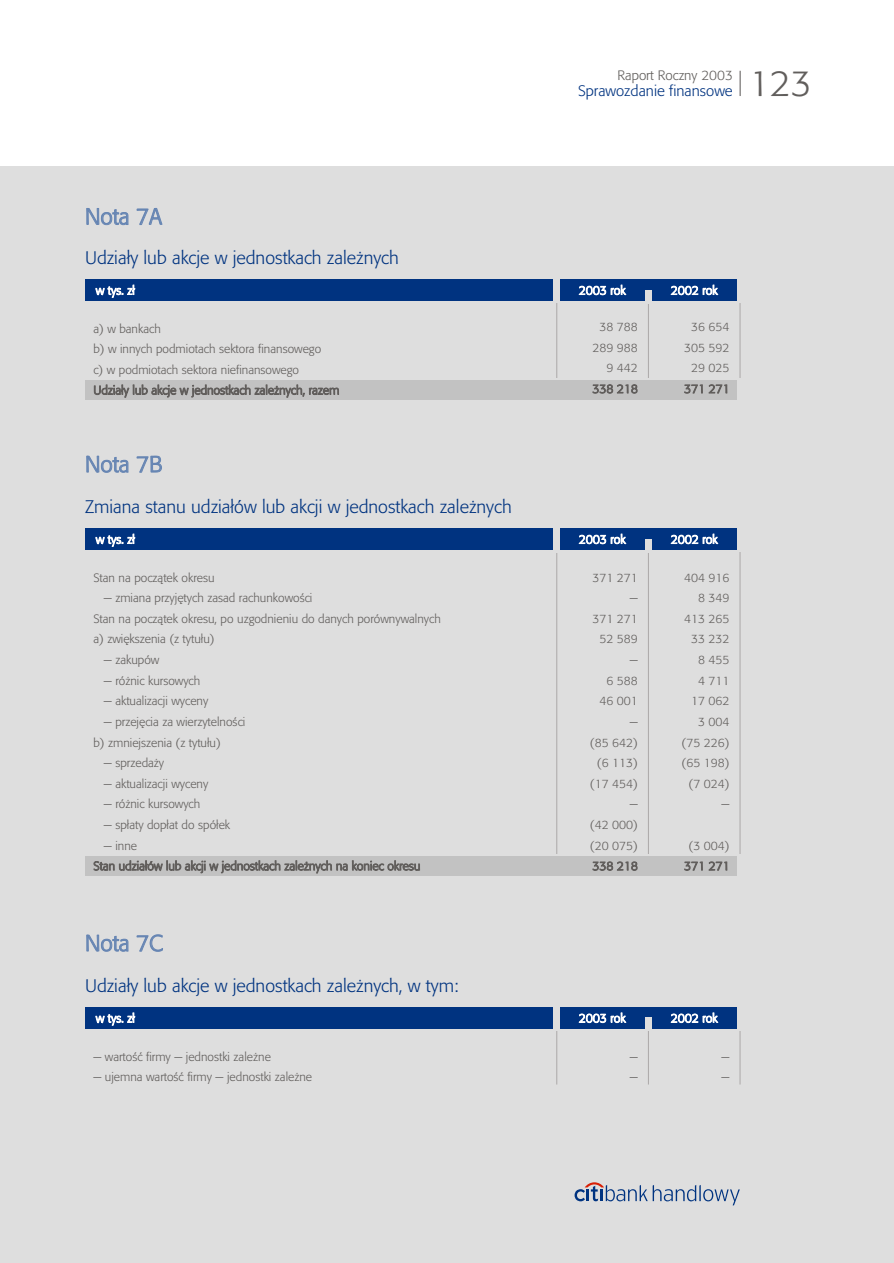
<style>
.page{position:relative;width:894px;height:1263px;background:#fff}
.page>*{position:absolute;margin:0;border:0;box-sizing:border-box;transform-origin:0 0}
.t1{font:36px "Formata";color:#615e5c}
.t2{font:22.5px "Formata";color:#6685b3}
.t3{font:18px "Formata";color:#003380}
.t4{font:15px "Formata";color:#003380}
.t5{font:13.5px "Formata";color:#615e5c}
.t6{font:12px/20.5px "Formata";color:#615e5c}
.t7{font:12px "Formata";color:#fff}
</style>
<div class="page">
<div style="left:0;top:166px;width:894px;height:1097px;background:#dedede"></div>
<svg style="left:575px;top:1182px;width:165px;height:23px"></svg>
<svg style="left:740px;top:71px;width:1px;height:25px"></svg>
<div style="left:85px;top:1007px;width:655px;height:22px;background:#003380"></div>
<hr style="left:556px;top:1024px;width:1px;height:61px;background:#aba8a8">
<hr style="left:648px;top:1024px;width:1px;height:61px;background:#aba8a8">
<hr style="left:740px;top:1024px;width:1px;height:61px;background:#aba8a8">
<div style="left:645px;top:1018px;width:7px;height:13px;background:#dedede"></div>
<div style="left:553px;top:994px;width:7px;height:37px;background:#dedede"></div>
<div style="left:737px;top:981px;width:6px;height:50px;background:#dedede"></div>
<div style="left:85px;top:528px;width:655px;height:22px;background:#003380"></div>
<hr style="left:556px;top:545px;width:1px;height:324px;background:#aba8a8">
<hr style="left:648px;top:545px;width:1px;height:324px;background:#aba8a8">
<hr style="left:740px;top:545px;width:1px;height:324px;background:#aba8a8">
<div style="left:645px;top:539px;width:7px;height:13px;background:#dedede"></div>
<div style="left:553px;top:515px;width:7px;height:37px;background:#dedede"></div>
<div style="left:737px;top:502px;width:6px;height:50px;background:#dedede"></div>
<svg style="left:374px;top:855px;width:367px;height:21px"></svg>
<div style="left:85px;top:857px;width:651px;height:19px;background:#c2c2c2"></div>
<div style="left:85px;top:279px;width:655px;height:22px;background:#003380"></div>
<hr style="left:556px;top:296px;width:1px;height:105px;background:#aba8a8">
<hr style="left:648px;top:296px;width:1px;height:105px;background:#aba8a8">
<hr style="left:740px;top:296px;width:1px;height:105px;background:#aba8a8">
<div style="left:645px;top:290px;width:7px;height:13px;background:#dedede"></div>
<div style="left:553px;top:272px;width:7px;height:31px;background:#dedede"></div>
<div style="left:737px;top:274px;width:6px;height:29px;background:#dedede"></div>
<svg style="left:374px;top:378px;width:367px;height:23px"></svg>
<div style="left:85px;top:380px;width:651px;height:19px;background:#c2c2c2"></div>
<p class="t5" style="left:618px;top:67px;width:117px">Raport Roczny 2003</p>
<p class="t4" style="left:578px;top:81px;width:156px">Sprawozdanie finansowe</p>
<h1 class="t1" style="left:749px;top:61px;width:64px">123</h1>
<h2 class="t2" style="left:85px;top:202px;width:78px">Nota 7A</h2>
<h3 class="t3" style="left:85px;top:246px;width:315px">Udzia³y lub akcje w jednostkach zale¿nych</h3>
<p class="t7" style="left:96px;top:283px;width:41px">w tys. z³</p>
<p class="t7" style="left:579px;top:283px;width:48px">2003 rok</p>
<p class="t7" style="left:671px;top:283px;width:48px">2002 rok</p>
<p class="t6" style="left:93px;top:318px;width:248px">a) w bankach<br>b) w innych podmiotach sektora finansowego<br>c) w podmiotach sektora niefinansowego<br>Udzia³y lub akcje w jednostkach zale¿nych, razem</p>
<p class="t6" style="left:592px;top:317px;width:47px;text-align:right">38 788<br>289 988<br>9 442<br>338 218</p>
<p class="t6" style="left:684px;top:317px;width:47px;text-align:center">36 654<br>305 592<br>29 025<br>371 271</p>
<h2 class="t2" style="left:85px;top:450px;width:79px">Nota 7B</h2>
<h3 class="t3" style="left:85px;top:496px;width:428px">Zmiana stanu udzia³ów lub akcji w jednostkach zale¿nych</h3>
<p class="t7" style="left:96px;top:532px;width:41px">w tys. z³</p>
<p class="t7" style="left:579px;top:532px;width:48px">2003 rok</p>
<p class="t7" style="left:671px;top:532px;width:48px">2002 rok</p>
<p class="t6" style="left:93px;top:567px;width:123px">Stan na pocz¹tek okresu</p>
<p class="t6" style="left:93px;top:588px;width:349px;text-indent:11px">- zmiana przyjêtych zasad rachunkowoœci<br>Stan na pocz¹tek okresu, po uzgodnieniu do danych porównywalnych a) zwiêkszenia (z tytu³u)</p>
<p class="t6" style="left:104px;top:649px;width:57px">- zakupów</p>
<p class="t6" style="left:104px;top:670px;width:98px">- ró¿nic kursowych</p>
<p class="t6" style="left:104px;top:691px;width:106px">- aktualizacji wyceny</p>
<p class="t6" style="left:93px;top:711px;width:154px;text-indent:11px">- przejêcia za wierzytelnoœci b) zmniejszenia (z tytu³u)</p>
<p class="t6" style="left:104px;top:753px;width:62px">- sprzeda¿y</p>
<p class="t6" style="left:104px;top:773px;width:106px">- aktualizacji wyceny</p>
<p class="t6" style="left:104px;top:794px;width:98px">- ró¿nic kursowych</p>
<p class="t6" style="left:104px;top:814px;width:128px">- sp³aty dop³at do spó³ek</p>
<p class="t6" style="left:93px;top:835px;width:329px;text-indent:11px">- inne<br>Stan udzia³ów lub akcji w jednostkach zale¿nych na koniec okresu</p>
<h2 class="t2" style="left:85px;top:929px;width:79px">Nota 7C</h2>
<h3 class="t3" style="left:85px;top:975px;width:375px">Udzia³y lub akcje w jednostkach zale¿nych, w tym:</h3>
<p class="t6" style="left:590px;top:567px;width:49px;text-align:right">371 271 -<br>371 271<br>52 589 -<br>6 588<br>46 001 -<br>(85 642) (6 113) (17 454) -<br>(42 000) (20 075)</p>
<p class="t6" style="left:682px;top:567px;width:49px;text-align:right">404 916<br>8 349<br>413 265<br>33 232<br>8 455<br>4 711<br>17 062<br>3 004 (75 226) (65 198) (7 024) -</p>
<p class="t6" style="left:689px;top:835px;width:42px">(3 004)</p>
<p class="t6" style="left:592px;top:856px;width:47px">338 218</p>
<p class="t6" style="left:684px;top:856px;width:47px">371 271</p>
<p class="t7" style="left:96px;top:1011px;width:41px">w tys. z³</p>
<p class="t7" style="left:579px;top:1011px;width:48px">2003 rok</p>
<p class="t7" style="left:671px;top:1011px;width:48px">2002 rok</p>
<p class="t6" style="left:93px;top:1046px;width:179px">- wartoœæ firmy - jednostki zale¿ne</p>
<p class="t6" style="left:93px;top:1067px;width:220px">- ujemna wartoœæ firmy - jednostki zale¿ne</p>
<p class="t6" style="left:630px;top:1046px;width:10px">- -</p>
<p class="t6" style="left:722px;top:1046px;width:10px">- -</p>
</div>
